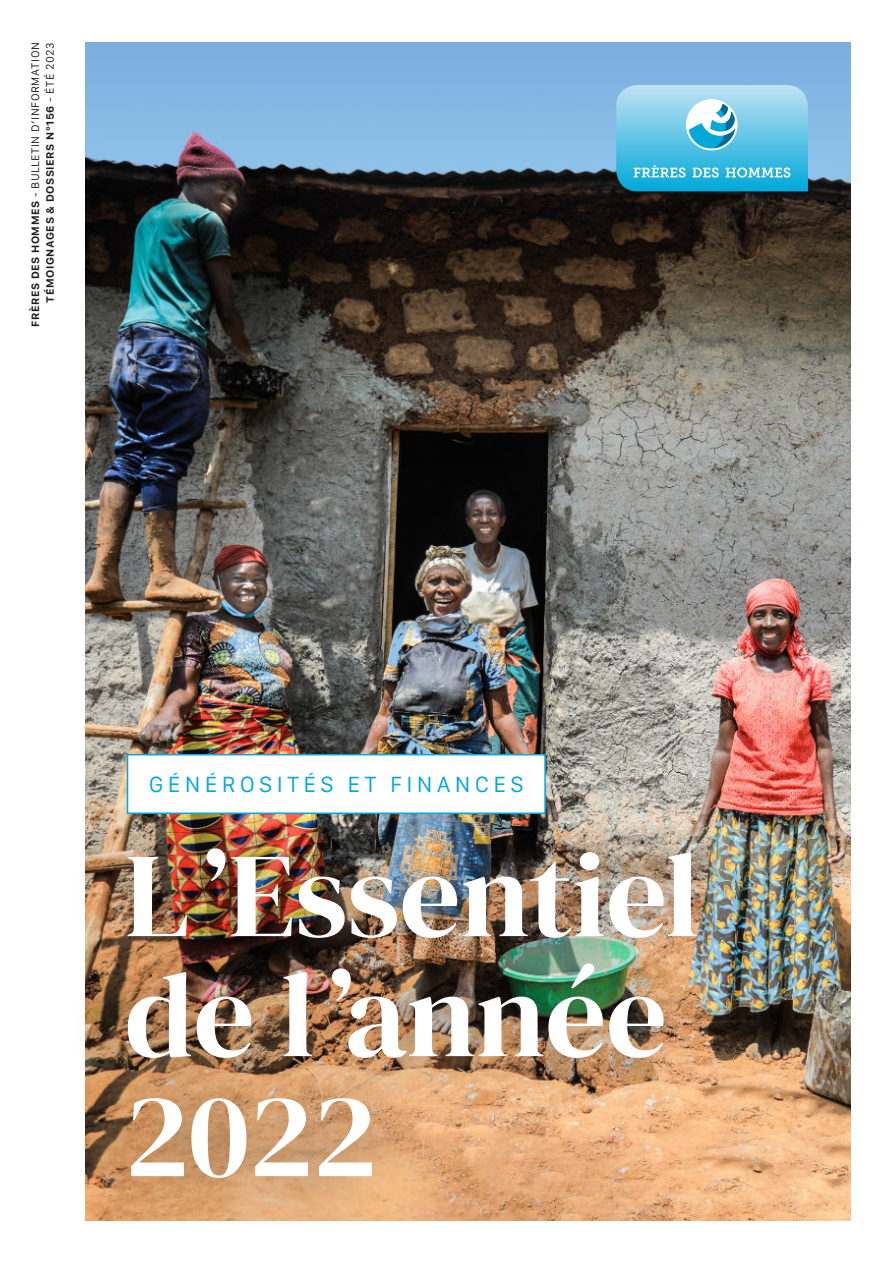
<style>
.page{position:relative;width:893px;height:1263px;background:#fff}
.page>*{position:absolute;margin:0;border:0;box-sizing:border-box;transform-origin:0 0}
.t1{font:120px/120px "DM Serif Display";color:#fff}
.t2{font:21px "Galvji";letter-spacing:.2em;color:#00a9d8}
.t3{font:700 10.5px/14.7px "Galvji";letter-spacing:.05em;color:#1d1d1b;text-align:right}
.s1{font-weight:400}
</style>
<div class="page">
<img style="left:85px;top:42px;width:765px;height:1178px">
<img style="left:85px;top:799px;width:664px;height:422px">
<div style="left:127px;top:754px;width:419px;height:60px;background:#fff;border:2px solid #00a9d8"></div>
<svg style="left:616px;top:85px;width:192px;height:106px;background:#69c7e5"></svg>
<p class="t3" style="left:28px;top:327px;width:286px;rotate:-90deg">FRÈRES DES HOMMES <span class="s1">- BULLETIN D’INFORMATION<br></span>TÉMOIGNAGES &amp; DOSSIERS N°156 <span class="s1">- ÉTÉ 2023</span></p>
<h2 class="t2" style="left:149px;top:772px;width:376px">GÉNÉROSITÉS ET FINANCES</h2>
<h1 class="t1" style="left:125px;top:834px;width:576px">L’Essentiel de l’année<br>2022</h1>
</div>
